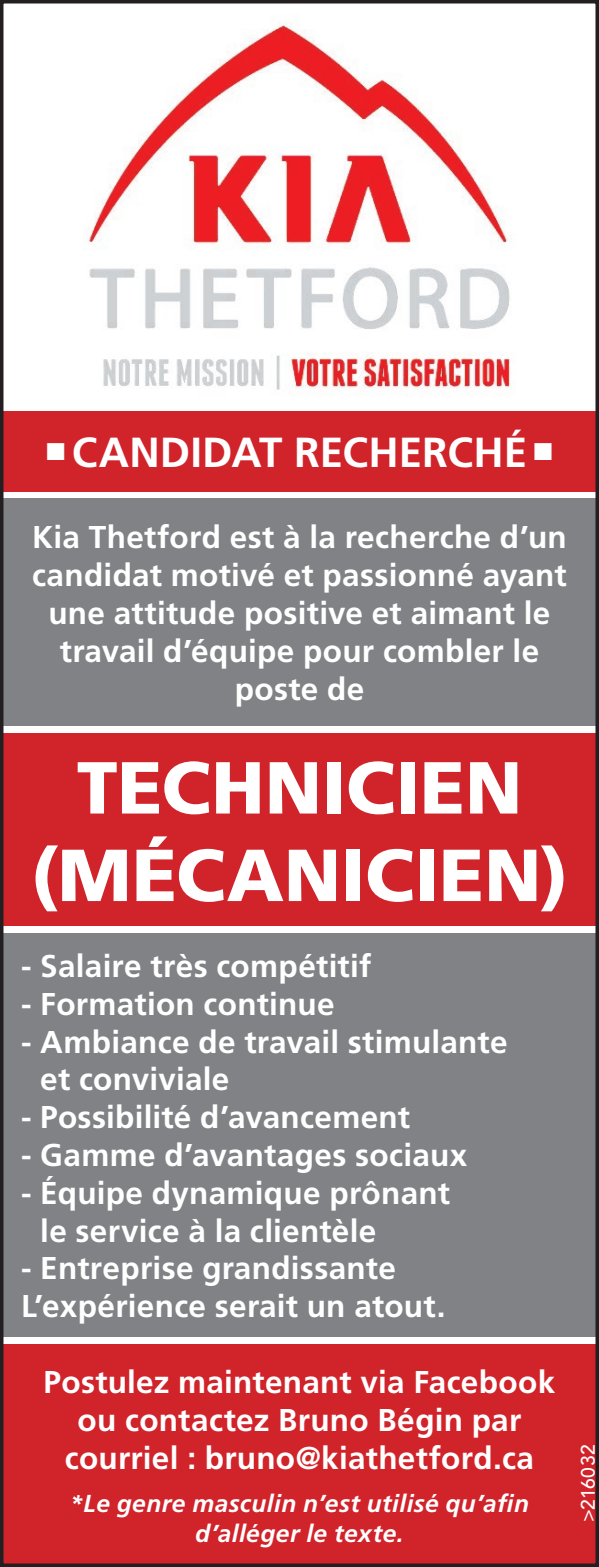
<style>
.page{position:relative;width:599px;height:1567px;background:#fff}
.page>*{position:absolute;margin:0;border:0;box-sizing:border-box;transform-origin:0 0}
.t1{font:900 73.5px/87.5px "Frutiger LT Std";color:#fff;text-align:center}
.t2{font:700 42px "Frutiger LT Std";color:#fff}
.t3{font:700 31.5px/37.8px "Frutiger LT Std";letter-spacing:.01em;color:#fff}
.t4{font:italic 700 24.5px/29.4px "Frutiger LT Std";letter-spacing:.015em;color:#fff;text-align:center}
.t5{font:500 19.25px "Avenir LT Std";letter-spacing:.02em;color:#fff}
</style>
<div class="page">
<img style="left:89px;top:24px;width:422px;height:366px">
<div style="left:0;top:1344px;width:598px;height:222px;background:#d1232a"></div>
<div style="left:0;top:498px;width:598px;height:228px;background:#808285"></div>
<div style="left:0;top:411px;width:598px;height:80px;background:#d1232a"></div>
<div style="left:0;top:733px;width:598px;height:192px;background:#d1232a"></div>
<div style="left:0;top:933px;width:598px;height:403px;background:#808285"></div>
<div style="left:0;top:0;width:598px;height:1566px;border:4px solid #231f20"></div>
<h2 class="t2" style="left:46px;top:427px;width:507px">■ CANDIDAT RECHERCHÉ ■</h2>
<p class="t3" style="left:32px;top:518px;width:536px;text-align:center">Kia Thetford est à la recherche d’un candidat motivé et passionné ayant une attitude positive et aimant le travail d’équipe pour combler le poste de</p>
<h1 class="t1" style="left:30px;top:743px;width:539px">TECHNICIEN (MÉCANICIEN)</h1>
<p class="t3" style="left:21px;top:947px;width:352px">- Salaire très compétitif</p>
<p class="t3" style="left:21px;top:984px;width:315px">- Formation continue</p>
<p class="t3" style="left:40px;top:1022px;width:468px;text-indent:-19px">- Ambiance de travail stimulante et conviviale</p>
<p class="t3" style="left:21px;top:1098px;width:390px">- Possibilité d’avancement</p>
<p class="t3" style="left:21px;top:1136px;width:447px">- Gamme d’avantages sociaux</p>
<p class="t3" style="left:40px;top:1173px;width:411px;text-indent:-19px">- Équipe dynamique prônant le service à la clientèle</p>
<p class="t3" style="left:21px;top:1249px;width:426px">- Entreprise grandissante<br>L’expérience serait un atout.</p>
<p class="t3" style="left:44px;top:1363px;width:513px;text-align:center">Postulez maintenant via Facebook ou contactez Bruno Bégin par courriel : bruno@kiathetford.ca</p>
<p class="t4" style="left:70px;top:1488px;width:460px">*Le genre masculin n’est utilisé qu’afin d’alléger le texte.</p>
<p class="t5" style="left:577px;top:1521px;width:79px;rotate:-90deg">&gt;216032</p>
</div>
